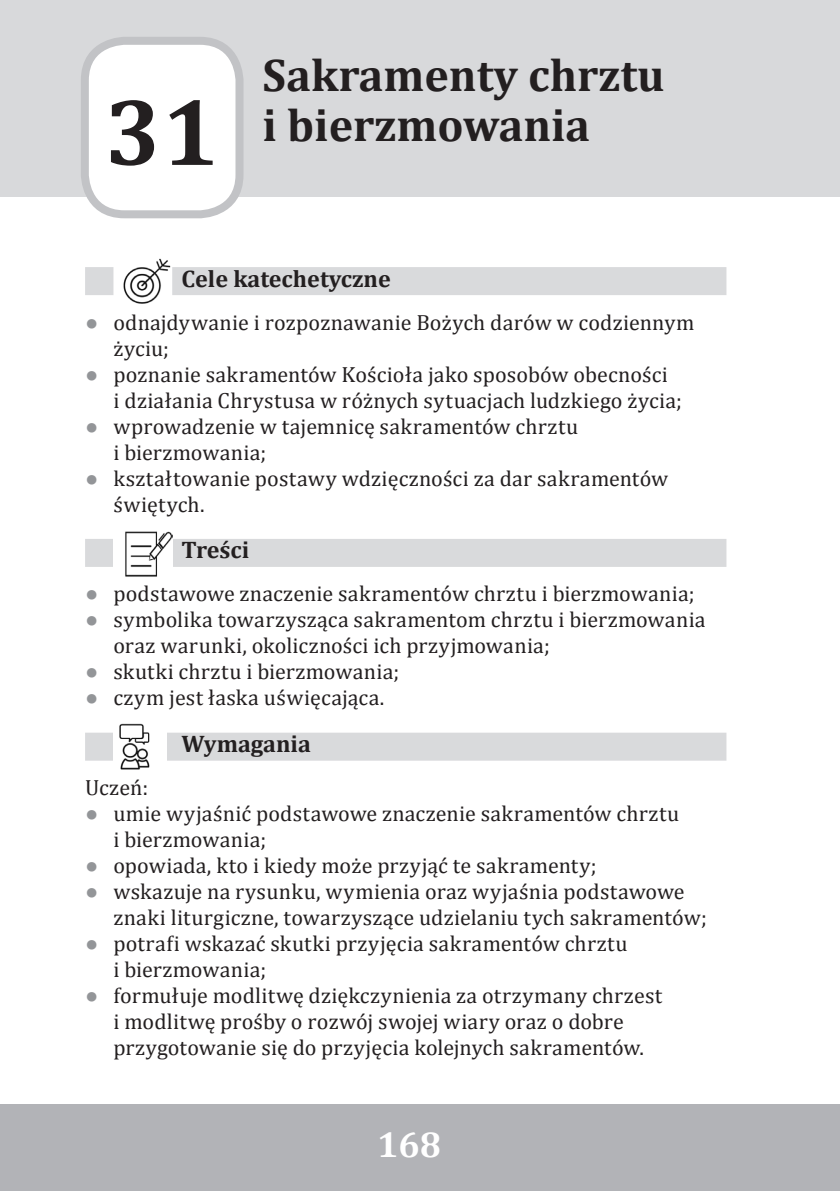
<style>
.page{position:relative;width:840px;height:1191px;background:#fff}
.page>*{position:absolute;margin:0;border:0;box-sizing:border-box;transform-origin:0 0}
.t1{font:700 96px "Cambria";color:#231f20}
.t2{font:700 46px/50px "Cambria";color:#231f20}
.t3{font:700 36px "Cambria";color:#fff}
.t4{font:700 24px "Cambria";color:#231f20}
.t5{font:22px/26px "Cambria";letter-spacing:.01em;color:#231f20}
.t6{font:16px "Cambria";letter-spacing:.12em;color:#231f20}
.s1{font-family:"Arial";color:#939598}
</style>
<div class="page">
<div style="left:0;top:1104px;width:839px;height:87px;background:#b2b3b7"></div>
<div style="left:85px;top:267px;width:641px;height:28px;background:#d9dadc"></div>
<div style="left:85px;top:539px;width:641px;height:28px;background:#d9dadc"></div>
<div style="left:85px;top:732px;width:641px;height:28px;background:#d9dadc"></div>
<div style="left:0;top:0;width:839px;height:197px;background:#d8d9db"></div>
<div style="left:85px;top:41px;width:154px;height:173px;background:#fff;border-radius:40px"></div>
<div style="left:81px;top:37px;width:162px;height:181px;border:8px solid #c2c3c6;border-radius:40px"></div>
<div style="left:114px;top:257px;width:57px;height:48px;background:#fff"></div>
<img style="left:123px;top:259px;width:46px;height:44px">
<div style="left:113px;top:256px;width:59px;height:50px;border:2px solid #fff"></div>
<div style="left:113px;top:530px;width:60px;height:48px;background:#fff"></div>
<img style="left:125px;top:531px;width:48px;height:46px">
<div style="left:113px;top:723px;width:54px;height:47px;background:#fff"></div>
<img style="left:119px;top:723px;width:31px;height:47px">
<h2 class="t2" style="left:262px;top:49px;width:403px">Sakramenty chrztu i bierzmowania</h2>
<p class="t6" style="left:179px;top:58px;width:455px">Poradnik metodyczny do nauczania religii w klasie II</p>
<h1 class="t1" style="left:105px;top:64px;width:115px">31</h1>
<p class="t4" style="left:181px;top:261px;width:211px">Cele katechetyczne</p>
<p class="t5" style="left:113px;top:309px;width:582px;text-indent:-28px"><span class="s1">●</span> odnajdywanie i rozpoznawanie Bożych darów w codziennym życiu;</p>
<p class="t5" style="left:113px;top:361px;width:569px;text-indent:-28px"><span class="s1">●</span> poznanie sakramentów Kościoła jako sposobów obecności<br>i działania Chrystusa w różnych sytuacjach ludzkiego życia;</p>
<p class="t5" style="left:113px;top:413px;width:466px;text-indent:-28px"><span class="s1">●</span> wprowadzenie w tajemnicę sakramentów chrztu i bierzmowania;</p>
<p class="t5" style="left:113px;top:465px;width:556px;text-indent:-28px"><span class="s1">●</span> kształtowanie postawy wdzięczności za dar sakramentów świętych.</p>
<p class="t4" style="left:181px;top:533px;width:69px">Treści</p>
<p class="t5" style="left:85px;top:581px;width:610px"><span class="s1">●</span> podstawowe znaczenie sakramentów chrztu i bierzmowania;</p>
<p class="t5" style="left:113px;top:607px;width:593px;text-indent:-28px"><span class="s1">●</span> symbolika towarzysząca sakramentom chrztu i bierzmowania oraz warunki, okoliczności ich przyjmowania;</p>
<p class="t5" style="left:85px;top:659px;width:315px"><span class="s1">●</span> skutki chrztu i bierzmowania;</p>
<p class="t5" style="left:85px;top:685px;width:301px"><span class="s1">●</span> czym jest łaska uświęcająca.</p>
<p class="t4" style="left:181px;top:727px;width:131px">Wymagania</p>
<p class="t5" style="left:85px;top:774px;width:65px">Uczeń:</p>
<p class="t5" style="left:113px;top:800px;width:567px;text-indent:-28px"><span class="s1">●</span> umie wyjaśnić podstawowe znaczenie sakramentów chrztu i bierzmowania;</p>
<p class="t5" style="left:85px;top:852px;width:513px"><span class="s1">●</span> opowiada, kto i kiedy może przyjąć te sakramenty;</p>
<p class="t5" style="left:113px;top:878px;width:594px;text-indent:-28px"><span class="s1">●</span> wskazuje na rysunku, wymienia oraz wyjaśnia podstawowe znaki liturgiczne, towarzyszące udzielaniu tych sakramentów;</p>
<p class="t5" style="left:113px;top:930px;width:515px;text-indent:-28px"><span class="s1">●</span> potrafi wskazać skutki przyjęcia sakramentów chrztu i bierzmowania;</p>
<p class="t5" style="left:85px;top:982px;width:578px;text-align:center"><span class="s1">●</span> formułuje modlitwę dziękczynienia za otrzymany chrzest i modlitwę prośby o rozwój swojej wiary oraz o dobre przygotowanie się do przyjęcia kolejnych sakramentów.</p>
<h3 class="t3" style="left:377px;top:1118px;width:65px">168</h3>
</div>
